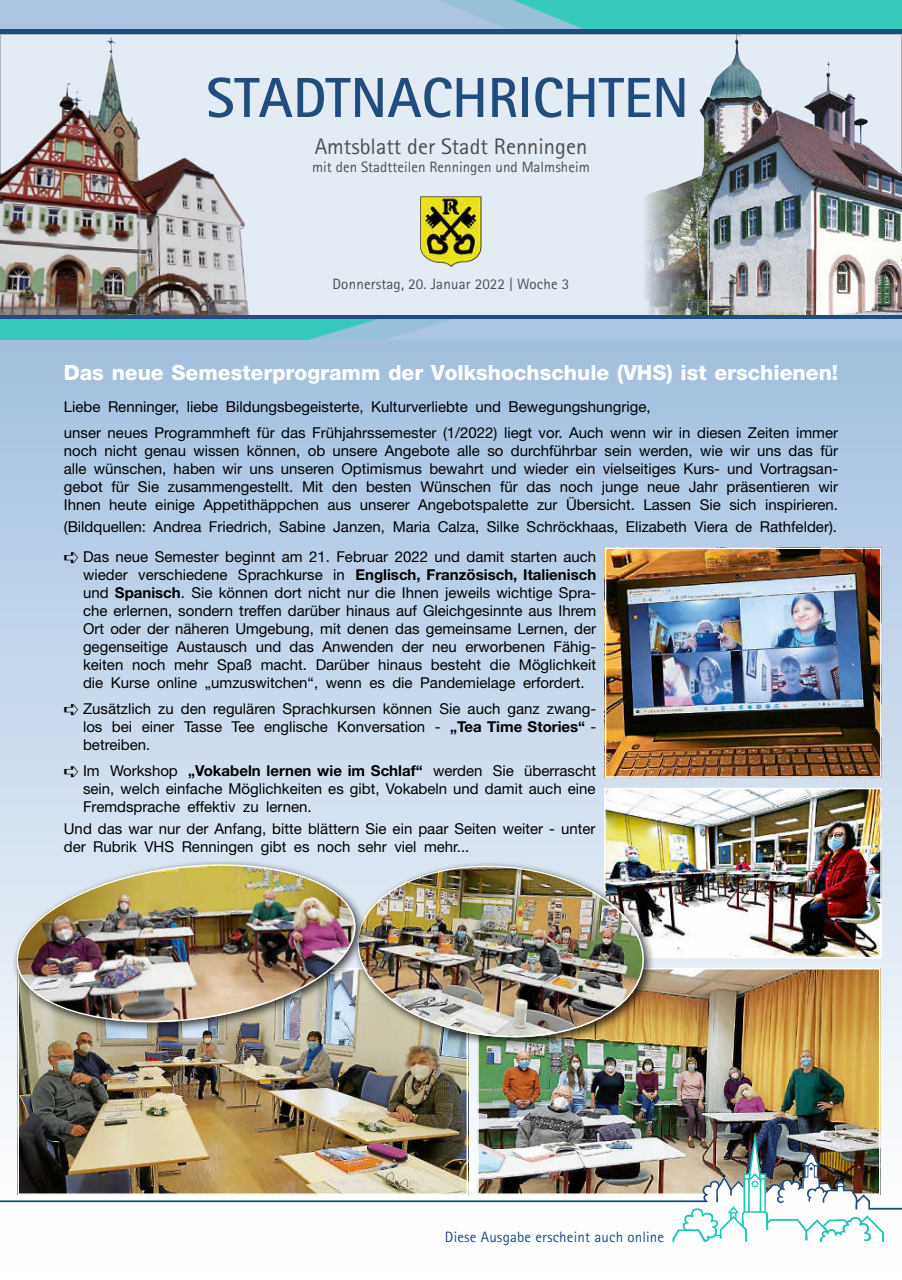
<style>
.page{position:relative;width:902px;height:1280px;background:#fff}
.page>*{position:absolute;margin:0;border:0;box-sizing:border-box;transform-origin:0 0}
.t1{font:700 56.55px "Rotis Sans Serif";color:#214c7e}
.t2{font:22.5px "Rotis Sans Serif";color:#4e4e4d}
.t3{font:800 21px "Helvetica Neue";color:#fff}
.t4{font:15px/18px "Helvetica Neue";color:#000;text-align:justify}
.t5{font:15px "Rotis Sans Serif";color:#4e4e4d}
.t6{font:15px "Rotis Sans Serif";letter-spacing:.01em;color:#214c7e}
.s1{font-weight:700}
</style>
<div class="page">
<div style="left:1px;top:35px;width:900px;height:283px;background:#e3ebf5"></div>
<svg style="left:0;top:319px;width:901px;height:21px;background:#7dc6d2"></svg>
<svg style="left:0;top:0;width:901px;height:29px;background:#7bc6d2"></svg>
<div style="left:0;top:29px;width:901px;height:5px;background:#214c7e"></div>
<img style="left:642px;top:34px;width:259px;height:281px">
<img style="left:420px;top:196px;width:62px;height:71px">
<img style="left:0;top:34px;width:259px;height:281px">
<hr style="left:0;top:315px;width:901px;height:4px;background:#214c7e">
<div style="left:0;top:340px;width:901px;height:860px;background:linear-gradient(to bottom,#a3c1e3,#f9f7f0)"></div>
<img style="left:480px;top:971px;width:397px;height:162px">
<img style="left:607px;top:791px;width:271px;height:164px">
<div style="left:604px;top:788px;width:277px;height:170px;border:2px solid #fefefe"></div>
<img style="left:607px;top:550px;width:271px;height:225px">
<div style="left:604px;top:547px;width:277px;height:231px;border:2px solid #fefefe"></div>
<img style="left:0;top:1133px;width:901px;height:109px">
<img style="left:20px;top:1034px;width:445px;height:158px">
<div style="left:17px;top:968px;width:451px;height:227px;border:2px solid #fefefe"></div>
<div style="left:352px;top:860px;width:303px;height:189px;background:#000;opacity:.75"></div>
<img style="left:352px;top:859px;width:296px;height:183px">
<div style="left:11px;top:859px;width:356px;height:175px;background:#000;opacity:.75"></div>
<img style="left:12px;top:856px;width:347px;height:174px">
<h1 class="t1" style="left:206px;top:62px;width:484px">STADTNACHRICHTEN</h1>
<h2 class="t2" style="left:315px;top:133px;width:274px">Amtsblatt der Stadt Renningen</h2>
<p class="t5" style="left:312px;top:158px;width:279px">mit den Stadtteilen Renningen und Malmsheim</p>
<p class="t5" style="left:332px;top:275px;width:238px">Donnerstag, 20. Januar 2022 | Woche 3</p>
<h3 class="t3" style="left:64px;top:360px;width:775px">Das neue Semesterprogramm der Volkshochschule (VHS) ist erschienen!</h3>
<p class="t4" style="left:64px;top:393px;width:775px;line-height:26.5px">Liebe Renninger, liebe Bildungsbegeisterte, Kulturverliebte und Bewegungshungrige,<br>unser neues Programmheft für das Frühjahrssemester (1/2022) liegt vor. Auch wenn wir in diesen Zeiten immer</p>
<p class="t4" style="left:64px;top:441px;width:775px">noch nicht genau wissen können, ob unsere Angebote alle so durchführbar sein werden, wie wir uns das für alle wünschen, haben wir uns unseren Optimismus bewahrt und wieder ein vielseitiges Kurs- und Vortragsan&shy;gebot für Sie zusammengestellt. Mit den besten Wünschen für das noch junge neue Jahr präsentieren wir Ihnen heute einige Appetithäppchen aus unserer Angebotspalette zur Übersicht. Lassen Sie sich inspirieren.</p>
<p class="t4" style="left:64px;top:512px;width:774px;line-height:30.2px">(Bildquellen: Andrea Friedrich, Sabine Janzen, Maria Calza, Silke Schröckhaas, Elizabeth Viera de Rathfelder). ➪ Das neue Semester beginnt am 21. Februar 2022 und damit starten auch</p>
<p class="t4" style="left:83px;top:566px;width:514px">wieder verschiedene Sprachkurse in <span class="s1">Englisch, Französisch, Italienisch </span>und <span class="s1">Spanisch</span>. Sie können dort nicht nur die Ihnen jeweils wichtige Spra&shy;che erlernen, sondern treffen darüber hinaus auf Gleichgesinnte aus Ihrem Ort oder der näheren Umgebung, mit denen das gemeinsame Lernen, der gegenseitige Austausch und das Anwenden der neu erworbenen Fähig&shy;keiten noch mehr Spaß macht. Darüber hinaus besteht die Möglichkeit die Kurse online „umzuswitchen“, wenn es die Pandemielage erfordert.</p>
<p class="t4" style="left:83px;top:700px;width:514px;text-indent:-19px">➪ Zusätzlich zu den regulären Sprachkursen können Sie auch ganz zwang&shy;los bei einer Tasse Tee englische Konversation - <span class="s1">„Tea Time Stories“</span> - betreiben.</p>
<p class="t4" style="left:83px;top:762px;width:514px;text-indent:-19px">➪ Im Workshop <span class="s1">„Vokabeln lernen wie im Schlaf“</span> werden Sie überrascht sein, welch einfache Möglichkeiten es gibt, Vokabeln und damit auch eine Fremdsprache effektiv zu lernen.</p>
<p class="t4" style="left:64px;top:820px;width:533px">Und das war nur der Anfang, bitte blättern Sie ein paar Seiten weiter - unter der Rubrik VHS Renningen gibt es noch sehr viel mehr...</p>
<p class="t6" style="left:445px;top:1228px;width:221px">Diese Ausgabe erscheint auch online</p>
</div>
